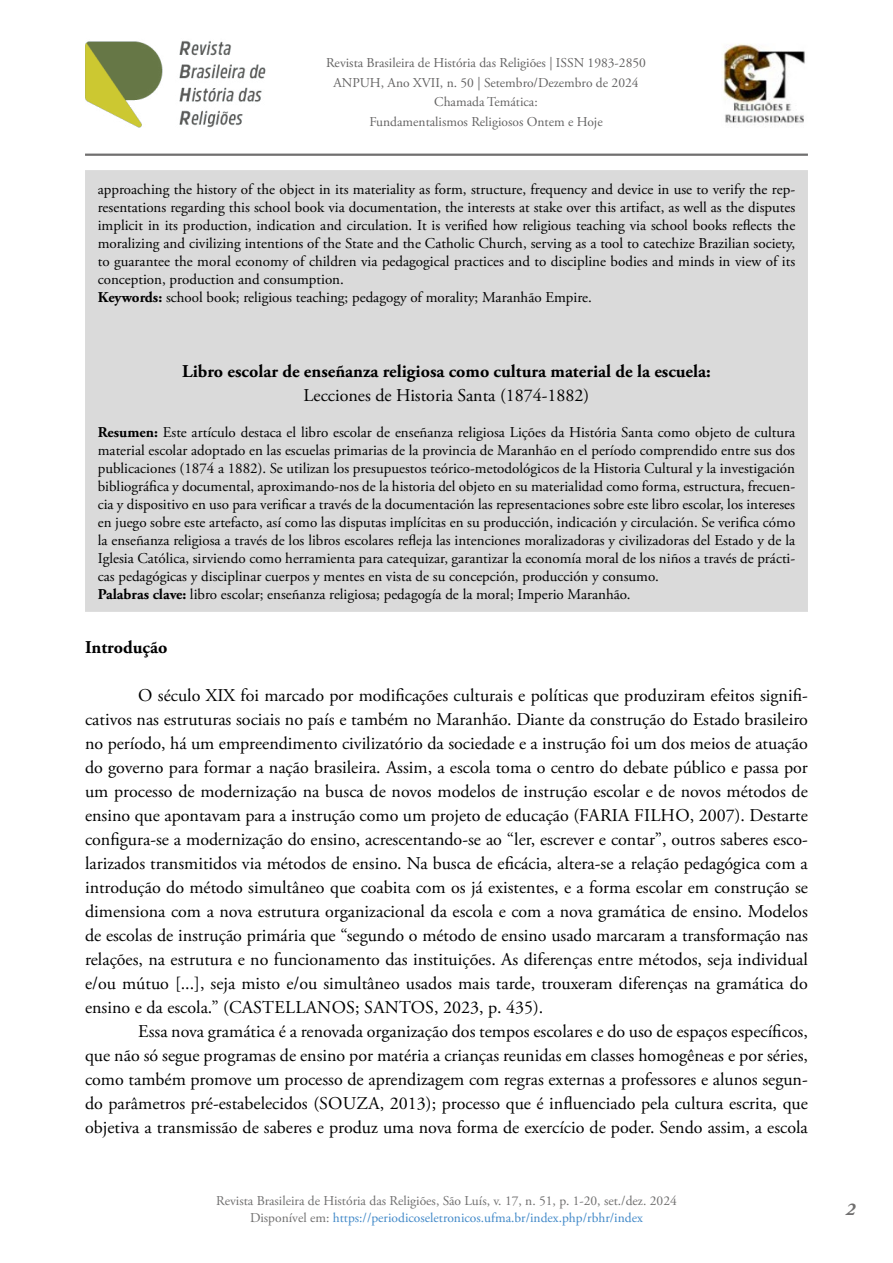
<style>
.page{position:relative;width:893px;height:1263px;background:#fff}
.page>*{position:absolute;margin:0;border:0;box-sizing:border-box;transform-origin:0 0}
.t1{font:18px/24px "Adobe Garamond Pro";color:#000;text-align:justify}
.t2{font:700 18px "Adobe Garamond Pro";color:#000}
.t3{font:italic 700 18px "Adobe Garamond Pro";color:#706f6f}
.t4{font:15px/18px "Adobe Garamond Pro";color:#000}
.t5{font:13.5px/16.5px "Adobe Garamond Pro";color:#706f6f;text-align:center}
.t6{font:13.5px/19.5px "Adobe Garamond Pro";color:#646363;text-align:center}
.s1{font-weight:700}
.s2{color:#4088c8}
</style>
<div class="page">
<hr style="left:85px;top:154px;width:723px;height:2px;background:#706f6f">
<img style="left:85px;top:41px;width:181px;height:87px">
<img style="left:722px;top:43px;width:83px;height:80px">
<div style="left:85px;top:170px;width:723px;height:442px;background:#dadada"></div>
<p class="t6" style="left:326px;top:54px;width:321px">Revista Brasileira de História das Religiões | ISSN 1983-2850<br>ANPUH, Ano XVII, n. 50 | Setembro/Dezembro de 2024<br>Chamada Temática:<br>Fundamentalismos Religiosos Ontem e Hoje</p>
<p class="t4" style="left:98px;top:180px;width:699px">approaching the history of the object in its materiality as form, structure, frequency and device in use to verify the rep&shy;resentations regarding this school book via documentation, the interests at stake over this artifact, as well as the disputes implicit in its production, indication and circulation. It is verified how religious teaching via school books reflects the moralizing and civilizing intentions of the State and the Catholic Church, serving as a tool to catechize Brazilian society, to guarantee the moral economy of children via pedagogical practices and to discipline bodies and minds in view of its conception, production and consumption.<br><span class="s1">Keywords:</span> school book; religious teaching; pedagogy of morality; Maranhão Empire.</p>
<p class="t2" style="left:182px;top:360px;width:530px">Libro escolar de enseñanza religiosa como cultura material de la escuela:</p>
<p class="t1" style="left:304px;top:384px;width:287px">Lecciones de Historia Santa (1874-1882)</p>
<p class="t4" style="left:98px;top:424px;width:699px"><span class="s1">Resumen:</span> Este artículo destaca el libro escolar de enseñanza religiosa Lições da História Santa como objeto de cultura material escolar adoptado en las escuelas primarias de la provincia de Maranhão en el período comprendido entre sus dos publicaciones (1874 a 1882). Se utilizan los presupuestos teórico-metodológicos de la Historia Cultural y la investigación bibliográfica y documental, aproximando-nos de la historia del objeto en su materialidad como forma, estructura, frecuen&shy;cia y dispositivo en uso para verificar a través de la documentación las representaciones sobre este libro escolar, los intereses en juego sobre este artefacto, así como las disputas implícitas en su producción, indicación y circulación. Se verifica cómo la enseñanza religiosa a través de los libros escolares refleja las intenciones moralizadoras y civilizadoras del Estado y de la Iglesia Católica, sirviendo como herramienta para catequizar, garantizar la economía moral de los niños a través de prácti&shy;cas pedagógicas y disciplinar cuerpos y mentes en vista de su concepción, producción y consumo.<br><span class="s1">Palabras clave:</span> libro escolar; enseñanza religiosa; pedagogía de la moral; Imperio Maranhão.</p>
<p class="t2" style="left:85px;top:637px;width:84px">Introdução</p>
<p class="t1" style="left:85px;top:684px;width:724px;text-indent:53px">O século XIX foi marcado por modificações culturais e políticas que produziram efeitos signifi&shy;cativos nas estruturas sociais no país e também no Maranhão. Diante da construção do Estado brasileiro no período, há um empreendimento civilizatório da sociedade e a instrução foi um dos meios de atuação do governo para formar a nação brasileira. Assim, a escola toma o centro do debate público e passa por um processo de modernização na busca de novos modelos de instrução escolar e de novos métodos de ensino que apontavam para a instrução como um projeto de educação (FARIA FILHO, 2007). Destarte configura-se a modernização do ensino, acrescentando-se ao “ler, escrever e contar”, outros saberes esco&shy;larizados transmitidos via métodos de ensino. Na busca de eficácia, altera-se a relação pedagógica com a introdução do método simultâneo que coabita com os já existentes, e a forma escolar em construção se dimensiona com a nova estrutura organizacional da escola e com a nova gramática de ensino. Modelos de escolas de instrução primária que “segundo o método de ensino usado marcaram a transformação nas relações, na estrutura e no funcionamento das instituições. As diferenças entre métodos, seja individual e/ou mútuo [...], seja misto e/ou simultâneo usados mais tarde, trouxeram diferenças na gramática do ensino e da escola.” (CASTELLANOS; SANTOS, 2023, p. 435).</p>
<p class="t1" style="left:85px;top:1020px;width:724px;text-indent:53px">Essa nova gramática é a renovada organização dos tempos escolares e do uso de espaços específicos, que não só segue programas de ensino por matéria a crianças reunidas em classes homogêneas e por séries, como também promove um processo de aprendizagem com regras externas a professores e alunos segun&shy;do parâmetros pré-estabelecidos (SOUZA, 2013); processo que é influenciado pela cultura escrita, que objetiva a transmissão de saberes e produz uma nova forma de exercício de poder. Sendo assim, a escola</p>
<p class="t5" style="left:216px;top:1193px;width:462px">Revista Brasileira de História das Religiões, São Luís, v. 17, n. 51, p. 1-20, set./dez. 2024<br>Disponível em: <span class="s2">https://periodicoseletronicos.ufma.br/index.php/rbhr/index</span></p>
<p class="t3" style="left:846px;top:1199px;width:11px">2</p>
</div>
